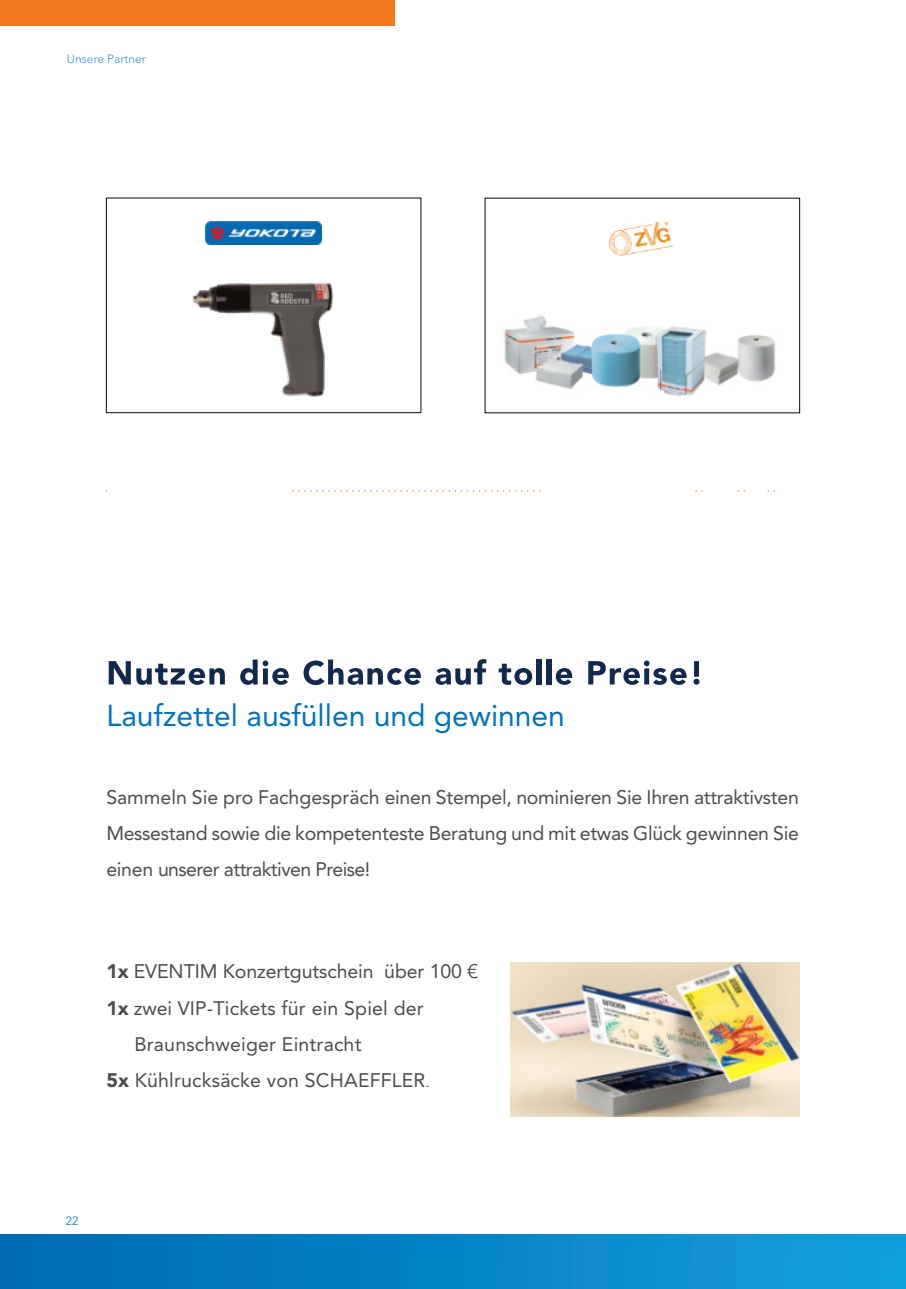
<style>
.page{position:relative;width:906px;height:1289px;background:#fff}
.page>*{position:absolute;margin:0;border:0;box-sizing:border-box;transform-origin:0 0}
.t1{font:30px "Avenir LT Pro";color:#0072bc}
.t2{font:19.5px/36px "Avenir LT Pro";letter-spacing:-.005em;color:#4b4c4d;text-align:justify}
.t3{font:300 12px "Avenir LT Pro";color:#448dcb}
.t4{font:300 12px "Avenir LT Pro";color:#0072bc}
.s1{font-weight:900}
.s2{font-size:13.5px}
</style>
<div class="page">
<svg style="left:106px;top:490px;width:669px;height:1px"></svg>
<div style="left:106px;top:198px;width:315px;height:215px;background:#fff;border:1px solid #080704"></div>
<img style="left:609px;top:221px;width:65px;height:35px">
<img style="left:206px;top:221px;width:115px;height:23px">
<div style="left:0;top:0;width:394px;height:26px;background:#f47921"></div>
<svg style="left:109px;top:661px;width:116px;height:24px"></svg>
<svg style="left:240px;top:659px;width:49px;height:26px"></svg>
<svg style="left:303px;top:659px;width:118px;height:26px"></svg>
<svg style="left:435px;top:659px;width:51px;height:26px"></svg>
<svg style="left:499px;top:663px;width:33px;height:22px"></svg>
<div style="left:536px;top:659px;width:5px;height:25px;background:#12294d"></div>
<div style="left:546px;top:659px;width:5px;height:25px;background:#12294d"></div>
<svg style="left:556px;top:668px;width:16px;height:17px"></svg>
<svg style="left:588px;top:660px;width:98px;height:25px"></svg>
<svg style="left:693px;top:661px;width:6px;height:23px"></svg>
<img style="left:504px;top:315px;width:272px;height:81px">
<img style="left:192px;top:282px;width:141px;height:114px">
<div style="left:0;top:1234px;width:906px;height:54px;background:linear-gradient(to right,#006ab1,#139fdb)"></div>
<img style="left:511px;top:962px;width:288px;height:154px">
<p class="t3" style="left:67px;top:54px;width:68px">TOP-Partner</p>
<p class="t3" style="left:67px;top:54px;width:80px">Unsere Partner</p>
<h1 class="t1" style="left:106px;top:703px;width:460px">Laufzettel ausfüllen und gewinnen</h1>
<p class="t2" style="left:106px;top:781px;width:694px">Sammeln Sie pro Fachgespräch einen Stempel, nominieren Sie Ihren attraktivsten Messestand sowie die kompetenteste Beratung und mit etwas Glück gewinnen Sie einen unserer attraktiven Preise!</p>
<p class="t2" style="left:106px;top:955px;width:374px"><span class="s1">1x</span> EVENTIM Konzertgutschein über 100 €</p>
<p class="t2" style="left:106px;top:991px;width:319px"><span class="s1">1x</span> zwei VIP-Tickets für ein Spiel der</p>
<p class="t2" style="left:134px;top:1027px;width:229px">Braunschweiger Eintracht</p>
<p class="t2" style="left:106px;top:1063px;width:325px"><span class="s1">5x</span> Kühlrucksäcke von SCHAEFFLER<span class="s2">.</span></p>
<p class="t4" style="left:66px;top:1215px;width:14px">22</p>
</div>
